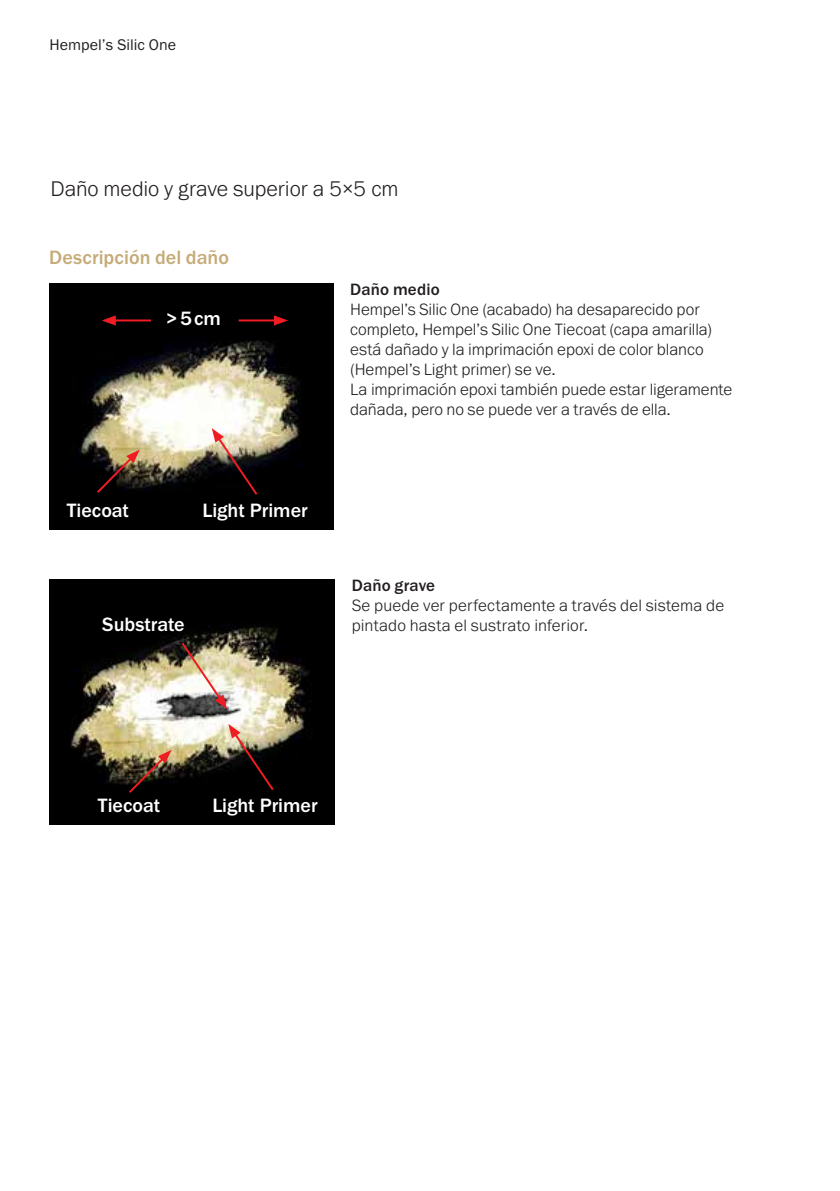
<style>
.page{position:relative;width:840px;height:1191px;background:#fff}
.page>*{position:absolute;margin:0;border:0;box-sizing:border-box;transform-origin:0 0}
.t1{font:300 22px "Franklin Gothic URW";letter-spacing:-.005em;color:#231f20}
.t2{font:500 20px "Franklin Gothic URW";color:#fff}
.t3{font:500 20px "Franklin Gothic URW";letter-spacing:.005em;color:#c5ab77}
.t4{font:300 17px/20px "Franklin Gothic URW";color:#231f20}
.t5{font:500 17px "Franklin Gothic URW";letter-spacing:.01em;color:#231f20}
.t6{font:16px "Franklin Gothic URW Boo";color:#231f20}
</style>
<div class="page">
<img style="left:50px;top:579px;width:284px;height:245px">
<img style="left:49px;top:283px;width:284px;height:246px">
<svg style="left:95px;top:449px;width:45px;height:46px"></svg>
<svg style="left:127px;top:750px;width:44px;height:45px"></svg>
<svg style="left:212px;top:428px;width:47px;height:69px"></svg>
<svg style="left:228px;top:724px;width:47px;height:68px"></svg>
<svg style="left:180px;top:640px;width:47px;height:69px"></svg>
<hr style="left:113px;top:319px;width:38px;height:2px;background:#ee1d23">
<svg style="left:102px;top:315px;width:14px;height:10px"></svg>
<hr style="left:238px;top:319px;width:39px;height:2px;background:#ee1d23">
<svg style="left:274px;top:315px;width:14px;height:10px"></svg>
<p class="t6" style="left:50px;top:34px;width:128px">Hempel’s Silic One</p>
<p class="t1" style="left:50px;top:175px;width:349px">Daño medio y grave superior a 5×5 cm</p>
<p class="t3" style="left:49px;top:245px;width:181px">Descripción del daño</p>
<p class="t2" style="left:166px;top:306px;width:57px">&gt;5cm</p>
<p class="t2" style="left:67px;top:497px;width:64px">Tiecoat</p>
<p class="t2" style="left:202px;top:498px;width:107px">Light Primer</p>
<p class="t2" style="left:102px;top:611px;width:84px">Substrate</p>
<p class="t5" style="left:350px;top:279px;width:91px">Daño medio</p>
<p class="t4" style="left:350px;top:299px;width:383px">Hempel’s Silic One (acabado) ha desaparecido por completo, Hempel’s Silic One Tiecoat (capa amarilla) está dañado y la imprimación epoxi de color blanco (Hempel’s Light primer) se ve.<br>La imprimación epoxi también puede estar ligeramente dañada, pero no se puede ver a través de ella.</p>
<p class="t5" style="left:351px;top:575px;width:85px">Daño grave</p>
<p class="t4" style="left:351px;top:595px;width:374px">Se puede ver perfectamente a través del sistema de pintado hasta el sustrato inferior.</p>
<p class="t2" style="left:98px;top:793px;width:64px">Tiecoat</p>
<p class="t2" style="left:212px;top:793px;width:107px">Light Primer</p>
</div>
